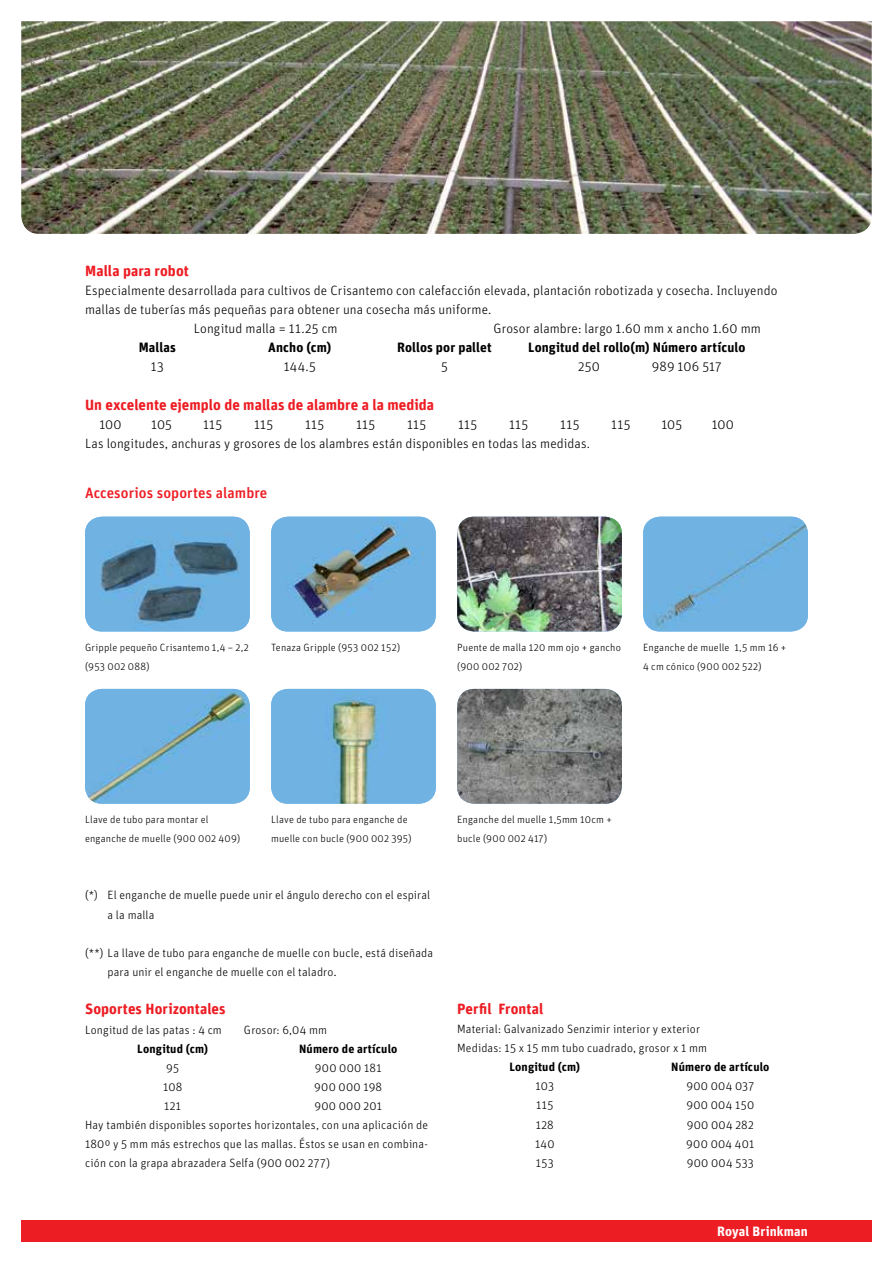
<style>
.page{position:relative;width:893px;height:1263px;background:#fff}
.page>*{position:absolute;margin:0;border:0;box-sizing:border-box;transform-origin:0 0}
.t1{font:700 15px "Unit Rounded Offc Pro";letter-spacing:.005em;color:#ed1d24}
.t2{font:500 15px "Unit";letter-spacing:.005em;color:#ed1d24}
.t3{font:300 13.5px "Unit";letter-spacing:.01em;color:#000}
.t4{font:700 13.5px "Unit";letter-spacing:.01em;color:#000}
.t5{font:700 13.5px "Unit";letter-spacing:.01em;color:#fff}
.t6{font:300 12px/19.2px "Unit";letter-spacing:.015em;color:#000}
.t7{font:700 12px "Unit";letter-spacing:.015em;color:#000}
.t8{font:300 10.5px/19.2px "Unit";letter-spacing:.02em;color:#000}
.s1{font-size:13.5px}
</style>
<div class="page">
<div style="left:21px;top:1220px;width:851px;height:22px;background:#ed1d24"></div>
<img style="left:21px;top:21px;width:851px;height:213px">
<img style="left:271px;top:517px;width:165px;height:114px">
<img style="left:85px;top:517px;width:165px;height:114px">
<img style="left:457px;top:517px;width:165px;height:114px">
<img style="left:643px;top:517px;width:165px;height:114px">
<img style="left:271px;top:689px;width:165px;height:115px">
<img style="left:85px;top:689px;width:165px;height:115px">
<img style="left:457px;top:689px;width:165px;height:115px">
<p class="t1" style="left:85px;top:260px;width:105px">Malla para robot</p>
<p class="t3" style="left:85px;top:282px;width:694px">Especialmente desarrollada para cultivos de Crisantemo con calefacción elevada, plantación robotizada y cosecha. Incluyendo</p>
<p class="t3" style="left:85px;top:301px;width:408px">mallas de tuberías más pequeñas para obtener una cosecha más uniforme.</p>
<p class="t3" style="left:194px;top:321px;width:145px">Longitud malla = 11.25 cm</p>
<p class="t3" style="left:493px;top:321px;width:269px">Grosor alambre: largo 1.60 mm x ancho 1.60 mm</p>
<p class="t4" style="left:139px;top:339px;width:39px">Mallas</p>
<p class="t4" style="left:268px;top:339px;width:65px">Ancho (cm)</p>
<p class="t4" style="left:397px;top:339px;width:96px">Rollos por pallet</p>
<p class="t4" style="left:528px;top:339px;width:219px">Longitud del rollo(m) Número artículo</p>
<p class="t3" style="left:151px;top:359px;width:15px">13</p>
<p class="t3" style="left:284px;top:359px;width:33px">144.5</p>
<p class="t3" style="left:441px;top:359px;width:8px">5</p>
<p class="t3" style="left:578px;top:359px;width:23px">250</p>
<p class="t3" style="left:652px;top:359px;width:71px">989 106 517</p>
<p class="t1" style="left:85px;top:393px;width:351px">Un excelente ejemplo de mallas de alambre a la medida</p>
<p class="t3" style="left:99px;top:416px;width:24px">100</p>
<p class="t3" style="left:151px;top:416px;width:22px">105</p>
<p class="t3" style="left:203px;top:416px;width:21px">115</p>
<p class="t3" style="left:254px;top:416px;width:21px">115</p>
<p class="t3" style="left:305px;top:416px;width:21px">115</p>
<p class="t3" style="left:356px;top:416px;width:21px">115</p>
<p class="t3" style="left:407px;top:416px;width:21px">115</p>
<p class="t3" style="left:458px;top:416px;width:21px">115</p>
<p class="t3" style="left:509px;top:416px;width:21px">115</p>
<p class="t3" style="left:560px;top:416px;width:21px">115</p>
<p class="t3" style="left:611px;top:416px;width:21px">115</p>
<p class="t3" style="left:661px;top:416px;width:22px">105</p>
<p class="t3" style="left:712px;top:416px;width:24px">100</p>
<p class="t3" style="left:85px;top:435px;width:506px">Las longitudes, anchuras y grosores de los alambres están disponibles en todas las medidas.</p>
<p class="t2" style="left:85px;top:483px;width:184px">Accesorios soportes alambre</p>
<p class="t8" style="left:85px;top:637px;width:165px">Gripple pequeño Crisantemo 1,4 – 2,2 (953 002 088)</p>
<p class="t8" style="left:271px;top:637px;width:131px">Tenaza Gripple (953 002 152)</p>
<p class="t8" style="left:457px;top:637px;width:165px">Puente de malla 120 mm ojo + gancho (900 002 702)</p>
<p class="t8" style="left:643px;top:637px;width:145px">Enganche de muelle 1,5 mm 16 +<br>4 cm cónico (900 002 522)</p>
<p class="t8" style="left:85px;top:809px;width:157px">Llave de tubo para montar el enganche de muelle (900 002 409)</p>
<p class="t8" style="left:271px;top:809px;width:142px">Llave de tubo para enganche de muelle con bucle (900 002 395)</p>
<p class="t8" style="left:457px;top:809px;width:156px">Enganche del muelle 1,5mm 10cm + bucle (900 002 417)</p>
<p class="t6" style="left:108px;top:885px;width:324px;text-indent:-22px">(*) El enganche de muelle puede unir el ángulo derecho con el espiral a la malla</p>
<p class="t6" style="left:108px;top:943px;width:327px;text-indent:-22px">(**) La llave de tubo para enganche de muelle con bucle, está diseñada para unir el enganche de muelle con el taladro<span class="s1">.</span></p>
<p class="t1" style="left:85px;top:998px;width:142px">Soportes Horizontales</p>
<p class="t6" style="left:85px;top:1020px;width:138px">Longitud de las patas : 4 cm</p>
<p class="t6" style="left:244px;top:1020px;width:85px">Grosor: 6,04 mm</p>
<p class="t7" style="left:137px;top:1041px;width:72px">Longitud (cm)</p>
<p class="t7" style="left:299px;top:1041px;width:100px">Número de artículo</p>
<p class="t6" style="left:166px;top:1058px;width:14px">95</p>
<p class="t6" style="left:315px;top:1058px;width:68px">900 000 181</p>
<p class="t6" style="left:163px;top:1077px;width:21px">108</p>
<p class="t6" style="left:314px;top:1077px;width:69px">900 000 198</p>
<p class="t6" style="left:164px;top:1096px;width:18px">121</p>
<p class="t6" style="left:85px;top:1096px;width:345px;text-indent:229px">900 000 201<br>Hay también disponibles soportes horizontales, con una aplicación de 180º y 5 mm más estrechos que las mallas. Éstos se usan en combina&shy;ción con la grapa abrazadera Selfa (900 002 277)</p>
<p class="t1" style="left:457px;top:998px;width:88px">Perfil Frontal</p>
<p class="t6" style="left:457px;top:1019px;width:251px">Material: Galvanizado Senzimir interior y exterior<br>Medidas: 15 x 15 mm tubo cuadrado, grosor x 1 mm</p>
<p class="t7" style="left:509px;top:1059px;width:72px">Longitud (cm)</p>
<p class="t7" style="left:671px;top:1059px;width:100px">Número de artículo</p>
<p class="t6" style="left:536px;top:1076px;width:20px">103</p>
<p class="t6" style="left:686px;top:1076px;width:69px">900 004 037</p>
<p class="t6" style="left:536px;top:1095px;width:19px">115</p>
<p class="t6" style="left:686px;top:1095px;width:69px">900 004 150</p>
<p class="t6" style="left:536px;top:1115px;width:20px">128</p>
<p class="t6" style="left:687px;top:1115px;width:69px">900 004 282</p>
<p class="t6" style="left:535px;top:1134px;width:21px">140</p>
<p class="t6" style="left:686px;top:1134px;width:70px">900 004 401</p>
<p class="t6" style="left:536px;top:1153px;width:19px">153</p>
<p class="t6" style="left:687px;top:1153px;width:69px">900 004 533</p>
<p class="t5" style="left:717px;top:1223px;width:92px">Royal Brinkman</p>
</div>
